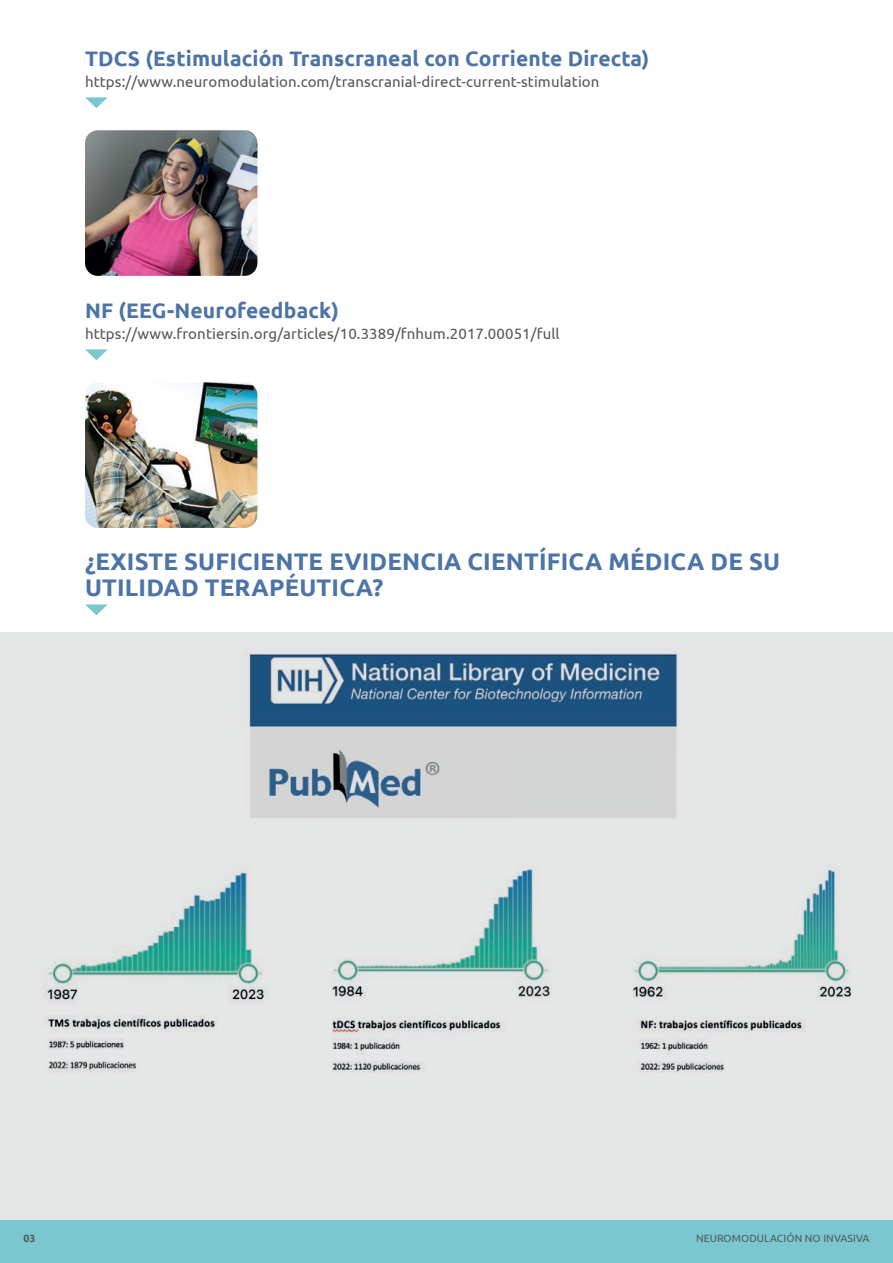
<style>
.page{position:relative;width:893px;height:1263px;background:#fff}
.page>*{position:absolute;margin:0;border:0;box-sizing:border-box;transform-origin:0 0}
.t1{font:700 24px/26.2px "Ubuntu";letter-spacing:.01em;color:#4c74a7}
.t2{font:700 21px "Ubuntu";letter-spacing:.01em;color:#4c74a7}
.t3{font:15px "Ubuntu";letter-spacing:.01em;color:#555858}
.t4{font:10.5px "Ubuntu";letter-spacing:.01em;color:#555858}
.t5{font:700 10.5px "Ubuntu";color:#555858}
</style>
<div class="page">
<div style="left:0;top:632px;width:893px;height:605px;background:#e5e6e6"></div>
<div style="left:0;top:1221px;width:893px;height:42px;background:#7ac7d0"></div>
<svg style="left:85px;top:97px;width:23px;height:11px"></svg>
<img style="left:85px;top:130px;width:172px;height:146px">
<svg style="left:85px;top:349px;width:23px;height:11px"></svg>
<svg style="left:85px;top:604px;width:23px;height:11px"></svg>
<img style="left:85px;top:382px;width:172px;height:146px">
<img style="left:45px;top:653px;width:807px;height:420px">
<h2 class="t2" style="left:85px;top:45px;width:566px">TDCS (Estimulación Transcraneal con Corriente Directa)</h2>
<p class="t3" style="left:85px;top:72px;width:516px">https://www.neuromodulation.com/transcranial-direct-current-stimulation</p>
<h2 class="t2" style="left:85px;top:297px;width:255px">NF (EEG-Neurofeedback)</h2>
<p class="t3" style="left:85px;top:324px;width:476px">https://www.frontiersin.org/articles/10.3389/fnhum.2017.00051/full</p>
<h1 class="t1" style="left:85px;top:548px;width:697px">¿EXISTE SUFICIENTE EVIDENCIA CIENTÍFICA MÉDICA DE SU<br>UTILIDAD TERAPÉUTICA?</h1>
<p class="t5" style="left:23px;top:1232px;width:14px">03</p>
<p class="t4" style="left:696px;top:1232px;width:175px">NEUROMODULACIÓN NO INVASIVA</p>
</div>
